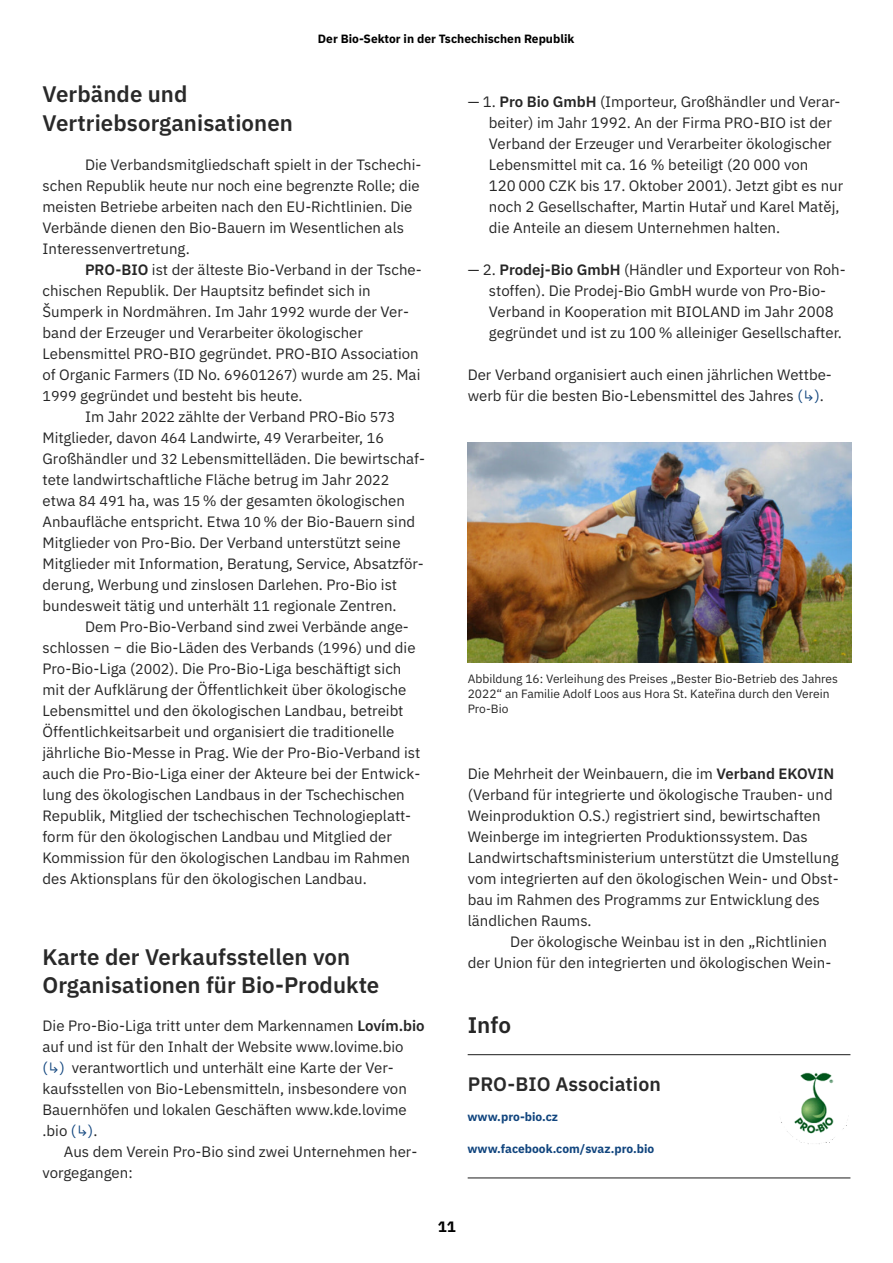
<style>
.page{position:relative;width:893px;height:1263px;background:#fff}
.page>*{position:absolute;margin:0;border:0;box-sizing:border-box;transform-origin:0 0}
.t1{font:600 22.5px/28.5px "IBM Plex Sans";letter-spacing:.005em;color:#292929}
.t2{font:600 22.5px "IBM Plex Sans";color:#262626}
.t3{font:600 19.5px "IBM Plex Sans";letter-spacing:.005em;color:#292929}
.t4{font:15px/21px "IBM Plex Sans";color:#262626}
.t5{font:700 15px "IBM Plex Sans";color:#000}
.t6{font:12px/15px "IBM Plex Sans";color:#262626}
.t7{font:700 12px "IBM Plex Sans";color:#11457e}
.t8{font:700 12px "IBM Plex Sans";color:#000}
.s1{font-weight:600}
.s2{font-size:14.25px}
.s3{font-family:"Space Grotesk"}
.s4{color:#11457e}
.s5{color:#292929}
</style>
<div class="page">
<hr style="left:468px;top:1054px;width:382px;height:1px;background:#262626">
<hr style="left:468px;top:1177px;width:382px;height:1px;background:#262626">
<img style="left:781px;top:1072px;width:67px;height:72px">
<img style="left:468px;top:443px;width:383px;height:220px">
<p class="t8" style="left:318px;top:33px;width:258px">Der Bio-Sektor in der Tschechischen Republik</p>
<h1 class="t1" style="left:43px;top:82px;width:252px">Verbände und<br>Vertriebsorganisationen</h1>
<p class="t4" style="left:43px;top:155px;width:380px;text-indent:43px">Die Verbandsmitgliedschaft spielt in der Tschechi&shy;schen Republik heute nur noch eine begrenzte Rolle; die meisten Betriebe arbeiten nach den EU-Richtlinien. Die Verbände dienen den Bio-Bauern im Wesentlichen als Interessenvertretung.</p>
<p class="t4" style="left:85px;top:260px;width:338px"><span class="s1">PRO-BIO</span> ist der älteste Bio-Verband in der Tsche-</p>
<p class="t4" style="left:43px;top:281px;width:330px">chischen Republik. Der Hauptsitz befindet sich in</p>
<p class="t4" style="left:43px;top:302px;width:368px">Šumperk in Nordmähren. Im Jahr <span class="s2">1992</span> wurde der Ver-</p>
<p class="t4" style="left:43px;top:323px;width:322px">band der Erzeuger und Verarbeiter ökologischer</p>
<p class="t4" style="left:43px;top:344px;width:378px">Lebensmittel PRO-BIO gegründet. PRO-BIO Association</p>
<p class="t4" style="left:43px;top:365px;width:379px">of Organic Farmers (ID No. <span class="s2">69601267</span>) wurde am <span class="s2">25</span>. Mai</p>
<p class="t4" style="left:43px;top:386px;width:261px"><span class="s2">1999</span> gegründet und besteht bis heute.</p>
<p class="t4" style="left:85px;top:407px;width:312px">Im Jahr <span class="s2">2022</span> zählte der Verband PRO-Bio <span class="s2">573</span></p>
<p class="t4" style="left:43px;top:428px;width:343px">Mitglieder, davon <span class="s2">464</span> Landwirte, <span class="s2">49</span> Verarbeiter, <span class="s2">16</span></p>
<p class="t4" style="left:43px;top:449px;width:384px">Großhändler und <span class="s2">32</span> Lebensmittelläden. Die bewirtschaf-</p>
<p class="t4" style="left:43px;top:470px;width:348px">tete landwirtschaftliche Fläche betrug im Jahr <span class="s2">2022</span></p>
<p class="t4" style="left:43px;top:491px;width:364px">etwa <span class="s2">84 491</span> ha, was <span class="s2">15</span> % der gesamten ökologischen</p>
<p class="t4" style="left:43px;top:512px;width:374px">Anbaufläche entspricht. Etwa <span class="s2">10</span> % der Bio-Bauern sind</p>
<p class="t4" style="left:43px;top:533px;width:360px">Mitglieder von Pro-Bio. Der Verband unterstützt seine</p>
<p class="t4" style="left:43px;top:554px;width:383px">Mitglieder mit Information, Beratung, Service, Absatzför-</p>
<p class="t4" style="left:43px;top:575px;width:356px">derung, Werbung und zinslosen Darlehen. Pro-Bio ist</p>
<p class="t4" style="left:43px;top:596px;width:356px">bundesweit tätig und unterhält <span class="s2">11</span> regionale Zentren.</p>
<p class="t4" style="left:85px;top:617px;width:325px">Dem Pro-Bio-Verband sind zwei Verbände ange-</p>
<p class="t4" style="left:43px;top:638px;width:375px">schlossen <span class="s3">−</span> die Bio-Läden des Verbands (<span class="s2">1996</span>) und die</p>
<p class="t4" style="left:43px;top:659px;width:360px">Pro-Bio-Liga (<span class="s2">2002</span>). Die Pro-Bio-Liga beschäftigt sich</p>
<p class="t4" style="left:43px;top:680px;width:365px">mit der Aufklärung der Öffentlichkeit über ökologische</p>
<p class="t4" style="left:43px;top:701px;width:363px">Lebensmittel und den ökologischen Landbau, betreibt</p>
<p class="t4" style="left:43px;top:722px;width:353px">Öffentlichkeitsarbeit und organisiert die traditionelle</p>
<p class="t4" style="left:43px;top:743px;width:379px">jährliche Bio-Messe in Prag. Wie der Pro-Bio-Verband ist</p>
<p class="t4" style="left:43px;top:764px;width:379px">auch die Pro-Bio-Liga einer der Akteure bei der Entwick-</p>
<p class="t4" style="left:43px;top:785px;width:364px">lung des ökologischen Landbaus in der Tschechischen</p>
<p class="t4" style="left:43px;top:806px;width:370px">Republik, Mitglied der tschechischen Technologieplatt-</p>
<p class="t4" style="left:43px;top:827px;width:351px">form für den ökologischen Landbau und Mitglied der</p>
<p class="t4" style="left:43px;top:848px;width:369px">Kommission für den ökologischen Landbau im Rahmen</p>
<p class="t4" style="left:43px;top:869px;width:326px">des Aktionsplans für den ökologischen Landbau.</p>
<h1 class="t1" style="left:43px;top:944px;width:338px">Karte der Verkaufsstellen von<br>Organisationen für Bio-Produkte</h1>
<p class="t4" style="left:43px;top:1016px;width:384px">Die Pro-Bio-Liga tritt unter dem Markennamen <span class="s1">Lovím.bio </span>auf und ist für den Inhalt der Website www.lovime.bio <span class="s4">(↳)</span> verantwortlich und unterhält eine Karte der Ver&shy;kaufsstellen von Bio-Lebensmitteln, insbesondere von Bauernhöfen und lokalen Geschäften www.kde.lovime .bio <span class="s4">(↳)</span>.</p>
<p class="t4" style="left:43px;top:1142px;width:377px;text-indent:21px">Aus dem Verein Pro-Bio sind zwei Unternehmen her&shy;vorgegangen:</p>
<p class="t4" style="left:489px;top:92px;width:356px;text-indent:-21px"><span class="s5">—</span> 1. <span class="s1">Pro Bio GmbH</span> (Importeur, Großhändler und Verar&shy;beiter) im Jahr 1992. An der Firma PRO-BIO ist der Verband der Erzeuger und Verarbeiter ökologischer Lebensmittel mit ca. 16 % beteiligt (20 000 von<br>120 000 CZK bis 17. Oktober 2001). Jetzt gibt es nur noch 2 Gesellschafter, Martin Hutař und Karel Matěj, die Anteile an diesem Unternehmen halten.</p>
<p class="t4" style="left:489px;top:260px;width:358px;text-indent:-21px"><span class="s5">—</span> 2. <span class="s1">Prodej-Bio GmbH</span> (Händler und Exporteur von Roh&shy;stoffen). Die Prodej-Bio GmbH wurde von Pro-Bio-Verband in Kooperation mit BIOLAND im Jahr 2008 gegründet und ist zu 100 % alleiniger Gesellschafter.</p>
<p class="t4" style="left:468px;top:365px;width:366px">Der Verband organisiert auch einen jährlichen Wettbe&shy;werb für die besten Bio-Lebensmittel des Jahres <span class="s4">(↳)</span>.</p>
<p class="t6" style="left:468px;top:672px;width:372px">Abbildung 16: Verleihung des Preises „Bester Bio-Betrieb des Jahres<br>2022“ an Familie Adolf Loos aus Hora St. Kateřina durch den Verein<br>Pro-Bio</p>
<p class="t4" style="left:468px;top:764px;width:372px">Die Mehrheit der Weinbauern, die im <span class="s1">Verband EKOVIN </span>(Verband für integrierte und ökologische Trauben- und Weinproduktion O.S.) registriert sind, bewirtschaften Weinberge im integrierten Produktionssystem. Das Landwirtschaftsministerium unterstützt die Umstellung vom integrierten auf den ökologischen Wein- und Obst&shy;bau im Rahmen des Programms zur Entwicklung des ländlichen Raums.</p>
<p class="t4" style="left:468px;top:932px;width:365px;text-align:right">Der ökologische Weinbau ist in den „Richtlinien<br>der Union für den integrierten und ökologischen Wein-</p>
<h1 class="t2" style="left:468px;top:1016px;width:45px">Info</h1>
<h2 class="t3" style="left:468px;top:1075px;width:195px">PRO-BIO Association</h2>
<p class="t7" style="left:467px;top:1111px;width:92px">www.pro-bio.cz</p>
<p class="t7" style="left:467px;top:1144px;width:188px">www.facebook.com/svaz.pro.bio</p>
<p class="t5" style="left:438px;top:1220px;width:19px">11</p>
</div>
